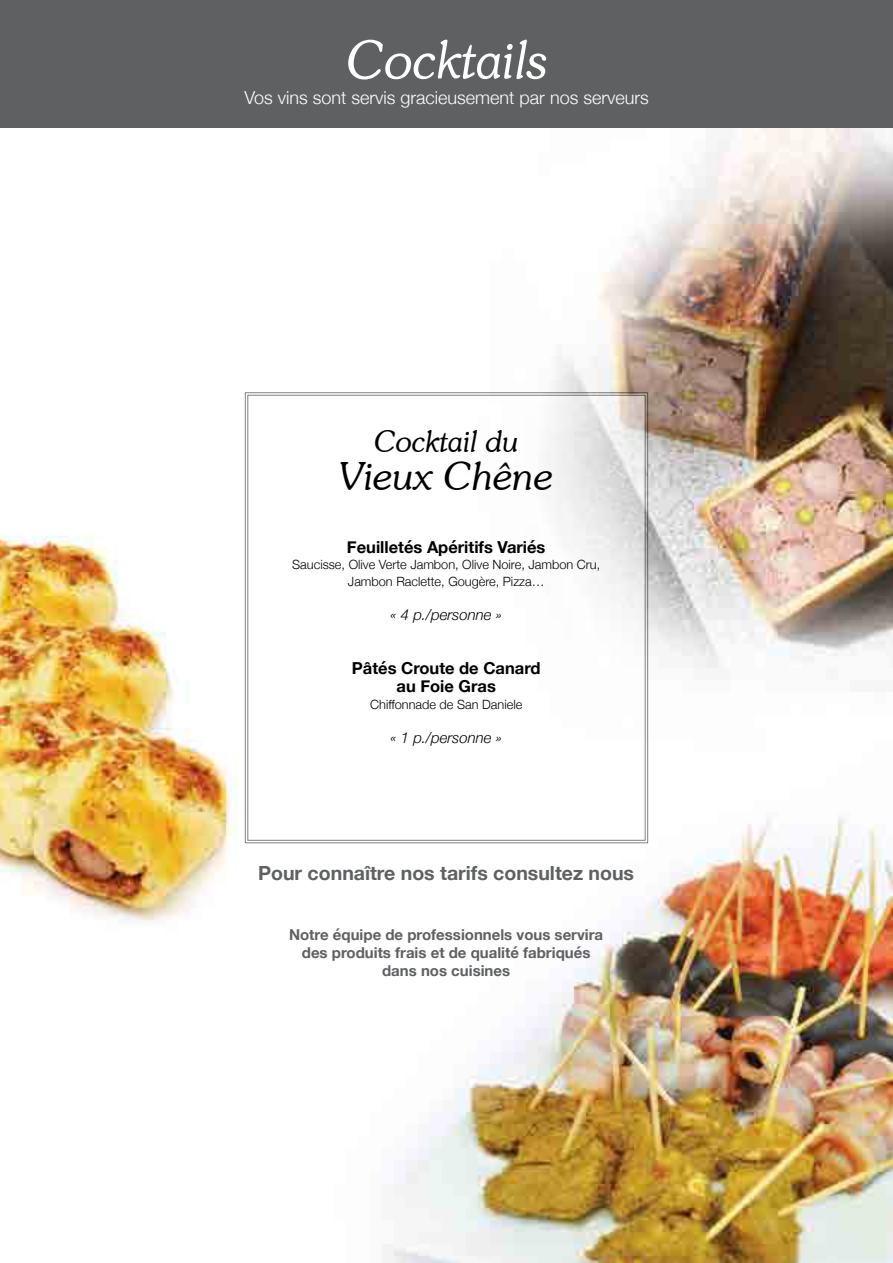
<style>
.page{position:relative;width:893px;height:1263px;background:#fff}
.page>*{position:absolute;margin:0;border:0;box-sizing:border-box;transform-origin:0 0}
.t1{font:italic 300 52.5px "Souvenir IT Cby BT";color:#fff}
.t2{font:italic 300 39px "Souvenir IT Cby BT";color:#000}
.t3{font:italic 300 30px "Souvenir IT Cby BT";color:#000}
.t4{font:700 19.5px "Helvetica Neue";color:#5f6062}
.t5{font:300 18px "Helvetica Neue";color:#fff}
.t6{font:700 16.5px/18px "Helvetica Neue";color:#000;text-align:center}
.t7{font:700 15px/18px "Helvetica Neue";color:#5f6062;text-align:center}
.t8{font:italic 300 15px "Helvetica Neue";color:#000}
.t9{font:300 12.75px/16.5px "Helvetica Neue";color:#000;text-align:center}
</style>
<div class="page">
<img style="left:0;top:128px;width:893px;height:1135px">
<div style="left:0;top:0;width:893px;height:128px;background:#5f6062"></div>
<svg style="left:245px;top:392px;width:403px;height:451px"></svg>
<div style="left:302px;top:758px;width:287px;height:33px;background:#fff"></div>
<h1 class="t1" style="left:346px;top:28px;width:202px">Cocktails</h1>
<h3 class="t5" style="left:245px;top:83px;width:406px">Vos vins sont servis gracieusement par nos serveurs</h3>
<h3 class="t3" style="left:374px;top:423px;width:146px">Cocktail du</h3>
<h2 class="t2" style="left:340px;top:452px;width:214px">Vieux Chêne</h2>
<p class="t6" style="left:347px;top:538px;width:200px">Feuilletés Apéritifs Variés</p>
<p class="t9" style="left:292px;top:556px;width:310px">Saucisse, Olive Verte Jambon, Olive Noire, Jambon Cru,<br>Jambon Raclette, Gougère, Pizza…</p>
<p class="t8" style="left:390px;top:603px;width:113px">« 4 p./personne »</p>
<p class="t6" style="left:352px;top:660px;width:190px">Pâtés Croute de Canard au Foie Gras</p>
<p class="t9" style="left:370px;top:695px;width:154px">Chiffonnade de San Daniele</p>
<p class="t8" style="left:390px;top:726px;width:113px">« 1 p./personne »</p>
<h3 class="t4" style="left:258px;top:858px;width:377px">Pour connaître nos tarifs consultez nous</h3>
<p class="t7" style="left:289px;top:926px;width:316px">Notre équipe de professionnels vous servira des produits frais et de qualité fabriqués dans nos cuisines</p>
</div>
